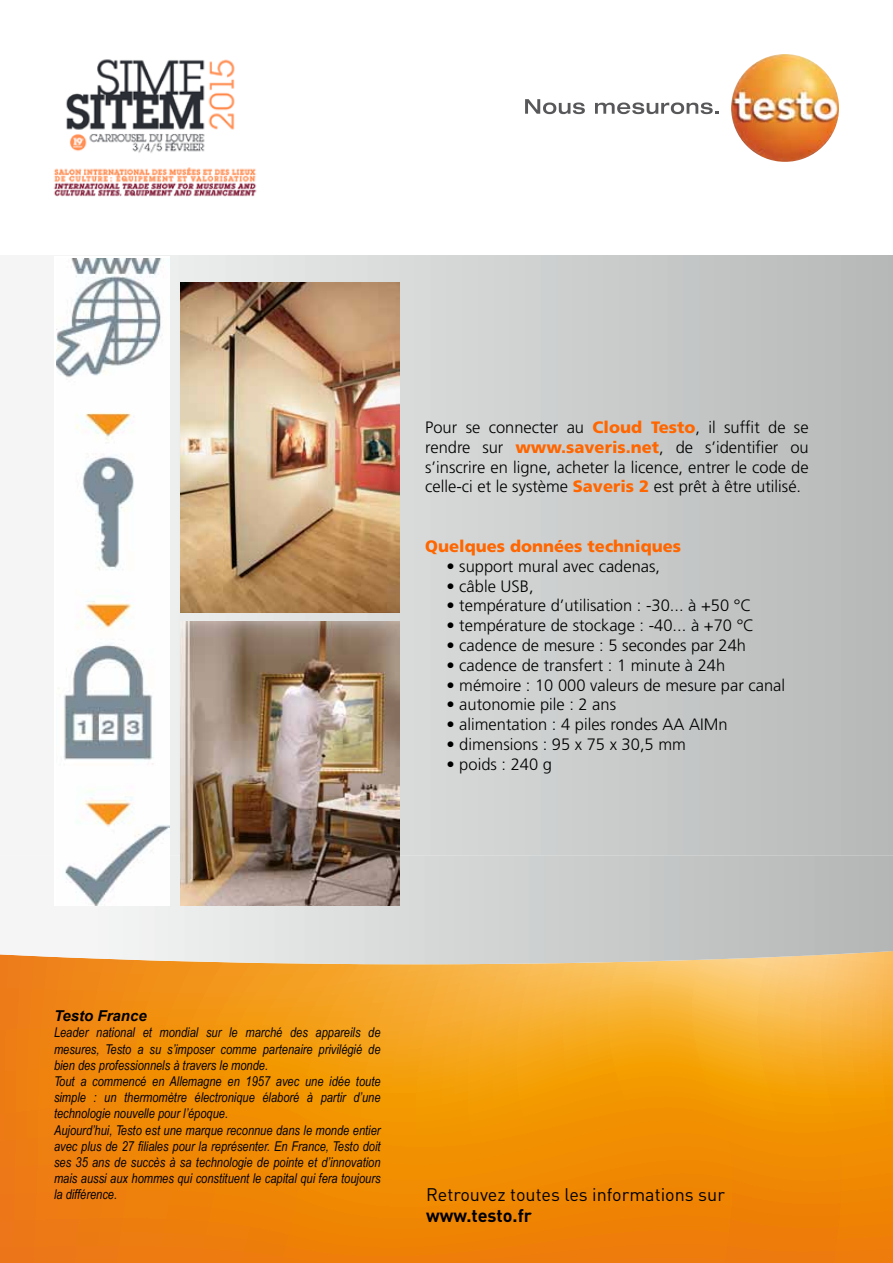
<style>
.page{position:relative;width:893px;height:1263px;background:#fff}
.page>*{position:absolute;margin:0;border:0;box-sizing:border-box;transform-origin:0 0}
.t1{font:18px "DIN";color:#000}
.t2{font:700 18px "DIN";color:#000}
.t3{font:300 16.5px/19.8px "Frutiger";color:#000;text-align:justify}
.t4{font:900 16.5px "Frutiger";color:#f60}
.t5{font:italic 700 15px "Arial";color:#000}
.t6{font:italic 13.5px/16.2px "Arial Narrow";color:#000}
.s1{font-weight:900;color:#f60}
</style>
<div class="page">
<img style="left:88px;top:255px;width:805px;height:600px">
<svg style="left:0;top:964px;width:893px;height:299px;background:#f19312"></svg>
<img style="left:0;top:855px;width:893px;height:109px">
<img style="left:731px;top:54px;width:108px;height:108px;border-radius:54px">
<svg style="left:525px;top:99px;width:60px;height:15px"></svg>
<svg style="left:595px;top:102px;width:124px;height:12px"></svg>
<div style="left:54px;top:256px;width:116px;height:650px;background:#fff"></div>
<img style="left:56px;top:258px;width:114px;height:648px">
<img style="left:180px;top:283px;width:220px;height:329px">
<img style="left:181px;top:621px;width:219px;height:285px">
<img style="left:53px;top:59px;width:204px;height:138px">
<p class="t3" style="left:425px;top:417px;width:385px">Pour se connecter au <span class="s1">Cloud Testo</span>, il suffit de se rendre sur <span class="s1">www.saveris.net</span>, de s’identifier ou s’inscrire en ligne, acheter la licence, entrer le code de celle-ci et le système <span class="s1">Saveris 2</span> est prêt à être utilisé.</p>
<p class="t4" style="left:425px;top:536px;width:257px">Quelques données techniques</p>
<p class="t3" style="left:446px;top:556px;width:215px">• support mural avec cadenas,</p>
<p class="t3" style="left:446px;top:576px;width:89px">• câble USB,</p>
<p class="t3" style="left:446px;top:596px;width:307px">• température d’utilisation : -30... à +50 °C</p>
<p class="t3" style="left:446px;top:615px;width:309px">• température de stockage : -40... à +70 °C</p>
<p class="t3" style="left:446px;top:635px;width:301px">• cadence de mesure : 5 secondes par 24h</p>
<p class="t3" style="left:446px;top:655px;width:280px">• cadence de transfert : 1 minute à 24h</p>
<p class="t3" style="left:446px;top:675px;width:340px">• mémoire : 10 000 valeurs de mesure par canal</p>
<p class="t3" style="left:446px;top:695px;width:171px">• autonomie pile : 2 ans</p>
<p class="t3" style="left:446px;top:714px;width:283px">• alimentation : 4 piles rondes AA AIMn</p>
<p class="t3" style="left:446px;top:734px;width:241px">• dimensions : 95 x 75 x 30,5 mm</p>
<p class="t3" style="left:446px;top:754px;width:107px">• poids : 240 g</p>
<p class="t5" style="left:54px;top:1006px;width:94px">Testo France</p>
<p class="t6" style="left:54px;top:1024px;width:328px">Leader national et mondial sur le marché des appareils de mesures, Testo a su s’imposer comme partenaire privilégié de bien des professionnels à travers le monde.<br>Tout a commencé en Allemagne en 1957 avec une idée toute simple : un thermomètre électronique élaboré à partir d’une technologie nouvelle pour l’époque.<br>Aujourd’hui, Testo est une marque reconnue dans le monde entier avec plus de 27 filiales pour la représenter. En France, Testo doit ses 35 ans de succès à sa technologie de pointe et d’innovation mais aussi aux hommes qui constituent le capital qui fera toujours la différence.</p>
<h1 class="t1" style="left:426px;top:1183px;width:300px">Retrouvez toutes les informations sur</h1>
<h1 class="t2" style="left:426px;top:1204px;width:107px">www.testo.fr</h1>
</div>
